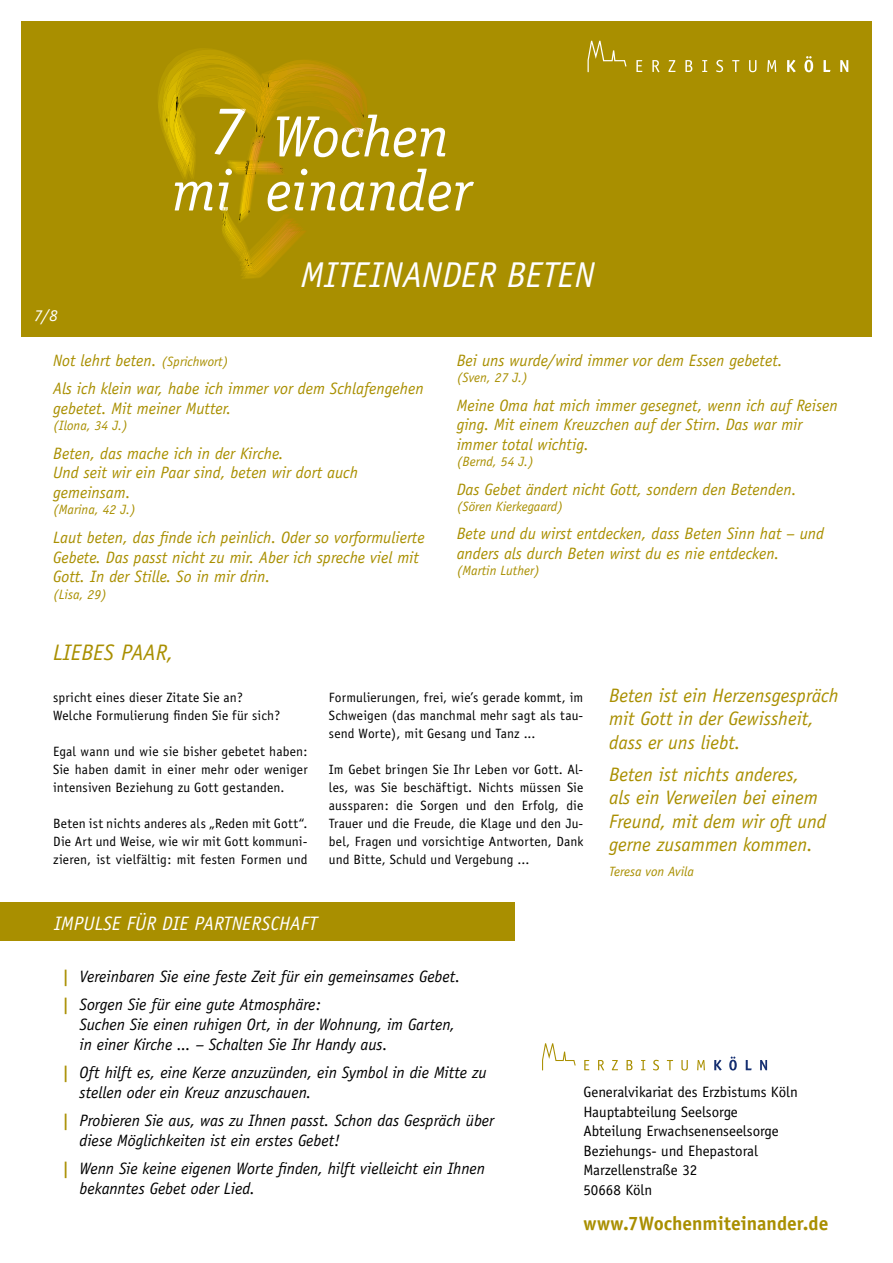
<style>
.page{position:relative;width:893px;height:1263px;background:#fff}
.page>*{position:absolute;margin:0;border:0;box-sizing:border-box;transform-origin:0 0}
.t1{font:italic 58.35px "Officina Serif";color:#fff}
.head1{font:italic 36px "Officina Sans";color:#fff}
.Head{font:italic 22.5px "Officina Sans";color:#a98f00}
.Zitat{font:italic 19.5px/23.4px "Officina Sans";color:#a98f00}
.head1-2{font:italic 19.5px "Officina Sans";color:#fff}
.t2{font:700 19.5px "Officina Sans";color:#a98f00}
.Zitat-2{font:italic 16.5px/19.8px "Officina Sans";color:#a98f00}
.Impuls_Aufzählung{font:italic 16.5px/19.8px "Officina Sans";letter-spacing:-.005em;color:#000}
.head1-3{font:italic 16.5px "Officina Sans";color:#fff}
.Einf__Abs{font:15px "Officina Sans";color:#000}
.t3{font:13.5px/18px "Officina Sans";letter-spacing:.01em;color:#000;text-align:justify}
.Autor_Zitat{font:italic 13.5px "Officina Sans";color:#a98f00}
.Zitat-3{font:italic 13.5px "Officina Sans";color:#a98f00}
.s1{font-size:69.75px}
.s2{font-size:13.5px}
.s3{font-weight:700;font-style:normal;color:#a98f00}
</style>
<div class="page">
<div style="left:21px;top:21px;width:851px;height:315px;background:#a98f00"></div>
<svg style="left:158px;top:49px;width:209px;height:230px"></svg>
<svg style="left:636px;top:60px;width:6px;height:12px"></svg>
<svg style="left:652px;top:60px;width:7px;height:12px"></svg>
<svg style="left:668px;top:60px;width:7px;height:12px"></svg>
<svg style="left:685px;top:60px;width:7px;height:12px"></svg>
<svg style="left:702px;top:60px;width:5px;height:12px"></svg>
<svg style="left:716px;top:60px;width:7px;height:12px"></svg>
<svg style="left:732px;top:60px;width:7px;height:12px"></svg>
<svg style="left:749px;top:60px;width:7px;height:12px"></svg>
<svg style="left:767px;top:60px;width:9px;height:12px"></svg>
<svg style="left:787px;top:60px;width:9px;height:12px"></svg>
<svg style="left:804px;top:56px;width:9px;height:16px"></svg>
<svg style="left:823px;top:60px;width:7px;height:12px"></svg>
<svg style="left:840px;top:60px;width:8px;height:12px"></svg>
<svg style="left:587px;top:41px;width:39px;height:31px"></svg>
<div style="left:0;top:903px;width:514px;height:38px;background:#a98f00"></div>
<svg style="left:584px;top:1060px;width:5px;height:10px"></svg>
<svg style="left:598px;top:1060px;width:6px;height:10px"></svg>
<svg style="left:612px;top:1060px;width:6px;height:10px"></svg>
<svg style="left:627px;top:1060px;width:5px;height:10px"></svg>
<svg style="left:641px;top:1060px;width:4px;height:10px"></svg>
<svg style="left:653px;top:1060px;width:6px;height:10px"></svg>
<svg style="left:667px;top:1060px;width:6px;height:10px"></svg>
<svg style="left:681px;top:1060px;width:7px;height:10px"></svg>
<svg style="left:697px;top:1060px;width:8px;height:10px"></svg>
<svg style="left:714px;top:1060px;width:8px;height:10px"></svg>
<svg style="left:729px;top:1056px;width:8px;height:14px"></svg>
<svg style="left:746px;top:1060px;width:6px;height:10px"></svg>
<svg style="left:760px;top:1060px;width:7px;height:10px"></svg>
<svg style="left:542px;top:1043px;width:34px;height:27px"></svg>
<p class="t1" style="left:210px;top:103px;width:241px"><span class="s1">7</span> Wochen</p>
<p class="t1" style="left:172px;top:157px;width:303px">mi einander</p>
<p class="head1-3" style="left:34px;top:305px;width:25px">7/8</p>
<p class="head1" style="left:301px;top:254px;width:296px">MITEINANDER BETEN</p>
<p class="Zitat-2" style="left:53px;top:351px;width:177px">Not lehrt beten. <span class="s2">(Sprichwort)</span></p>
<p class="Zitat-2" style="left:53px;top:379px;width:372px">Als ich klein war, habe ich immer vor dem Schlafengehen gebetet. Mit meiner Mutter.</p>
<p class="Autor_Zitat" style="left:53px;top:418px;width:76px">(Ilona, 34 J.)</p>
<p class="Zitat-2" style="left:53px;top:443px;width:232px">Beten, das mache ich in der Kirche.</p>
<p class="Zitat-2" style="left:53px;top:463px;width:306px">Und seit wir ein Paar sind, beten wir dort auch gemeinsam.</p>
<p class="Autor_Zitat" style="left:53px;top:502px;width:84px">(Marina, 42 J.)</p>
<p class="Zitat-2" style="left:53px;top:527px;width:373px">Laut beten, das finde ich peinlich. Oder so vorformulierte<br>Gebete. Das passt nicht zu mir. Aber ich spreche viel mit<br>Gott. In der Stille. So in mir drin.</p>
<p class="Autor_Zitat" style="left:53px;top:586px;width:55px">(Lisa, 29)</p>
<p class="Zitat-2" style="left:457px;top:351px;width:328px">Bei uns wurde/wird immer vor dem Essen gebetet.</p>
<p class="Zitat-3" style="left:457px;top:370px;width:73px">(Sven, 27 J.)</p>
<p class="Zitat-2" style="left:457px;top:395px;width:383px">Meine Oma hat mich immer gesegnet, wenn ich auf Reisen ging. Mit einem Kreuzchen auf der Stirn. Das war mir immer total wichtig.</p>
<p class="Autor_Zitat" style="left:457px;top:454px;width:79px">(Bernd, 54 J.)</p>
<p class="Zitat-2" style="left:457px;top:479px;width:341px">Das Gebet ändert nicht Gott, sondern den Betenden.</p>
<p class="Autor_Zitat" style="left:457px;top:498px;width:108px">(Sören Kierkegaard)</p>
<p class="Zitat-2" style="left:457px;top:524px;width:369px">Bete und du wirst entdecken, dass Beten Sinn hat – und anders als durch Beten wirst du es nie entdecken.</p>
<p class="Autor_Zitat" style="left:457px;top:563px;width:85px">(Martin Luther)</p>
<p class="Head" style="left:53px;top:640px;width:122px">LIEBES PAAR,</p>
<p class="t3" style="left:53px;top:688px;width:191px">spricht eines dieser Zitate Sie an?</p>
<p class="t3" style="left:53px;top:706px;width:229px">Welche Formulierung finden Sie für sich?</p>
<p class="t3" style="left:53px;top:742px;width:256px">Egal wann und wie sie bisher gebetet haben:<br>Sie haben damit in einer mehr oder weniger intensiven Beziehung zu Gott gestanden.</p>
<p class="t3" style="left:53px;top:814px;width:256px">Beten ist nichts anderes als „Reden mit Gott“.<br>Die Art und Weise, wie wir mit Gott kommuni&shy;zieren, ist vielfältig: mit festen Formen und</p>
<p class="t3" style="left:329px;top:688px;width:256px">Formulierungen, frei, wie’s gerade kommt, im Schweigen (das manchmal mehr sagt als tau&shy;send Worte), mit Gesang und Tanz ...</p>
<p class="t3" style="left:329px;top:760px;width:256px">Im Gebet bringen Sie Ihr Leben vor Gott. Al&shy;les, was Sie beschäftigt. Nichts müssen Sie aussparen: die Sorgen und den Erfolg, die Trauer und die Freude, die Klage und den Ju&shy;bel, Fragen und vorsichtige Antworten, Dank und Bitte, Schuld und Vergebung ...</p>
<p class="head1-2" style="left:54px;top:912px;width:265px">IMPULSE FÜR DIE PARTNERSCHAFT</p>
<p class="Zitat" style="left:609px;top:684px;width:231px">Beten ist ein Herzensgespräch mit Gott in der Gewissheit, dass er uns liebt.</p>
<p class="Zitat" style="left:609px;top:762px;width:219px">Beten ist nichts anderes,<br>als ein Verweilen bei einem<br>Freund, mit dem wir oft und gerne zusammen kommen.</p>
<p class="Autor_Zitat" style="left:609px;top:863px;width:86px">Teresa von Avila</p>
<p class="Impuls_Aufzählung" style="left:63px;top:966px;width:399px"><span class="s3">|</span> Vereinbaren Sie eine feste Zeit für ein gemeinsames Gebet.</p>
<p class="Impuls_Aufzählung" style="left:80px;top:994px;width:377px;text-indent:-17px"><span class="s3">|</span> Sorgen Sie für eine gute Atmosphäre:<br>Suchen Sie einen ruhigen Ort, in der Wohnung, im Garten, in einer Kirche ... – Schalten Sie Ihr Handy aus.</p>
<p class="Impuls_Aufzählung" style="left:80px;top:1062px;width:409px;text-indent:-17px"><span class="s3">|</span> Oft hilft es, eine Kerze anzuzünden, ein Symbol in die Mitte zu stellen oder ein Kreuz anzuschauen.</p>
<p class="Impuls_Aufzählung" style="left:80px;top:1110px;width:416px;text-indent:-17px"><span class="s3">|</span> Probieren Sie aus, was zu Ihnen passt. Schon das Gespräch über diese Möglichkeiten ist ein erstes Gebet!</p>
<p class="Impuls_Aufzählung" style="left:80px;top:1159px;width:407px;text-indent:-17px"><span class="s3">|</span> Wenn Sie keine eigenen Worte finden, hilft vielleicht ein Ihnen bekanntes Gebet oder Lied.</p>
<p class="Einf__Abs" style="left:583px;top:1083px;width:216px">Generalvikariat des Erzbistums Köln</p>
<p class="Einf__Abs" style="left:583px;top:1103px;width:156px">Hauptabteilung Seelsorge</p>
<p class="Einf__Abs" style="left:583px;top:1122px;width:197px">Abteilung Erwachsenenseelsorge</p>
<p class="Einf__Abs" style="left:583px;top:1142px;width:176px">Beziehungs- und Ehepastoral</p>
<p class="Einf__Abs" style="left:583px;top:1161px;width:115px">Marzellenstraße 32</p>
<p class="Einf__Abs" style="left:583px;top:1181px;width:70px">50668 Köln</p>
<p class="t2" style="left:583px;top:1211px;width:247px">www.7Wochenmiteinander.de</p>
</div>
